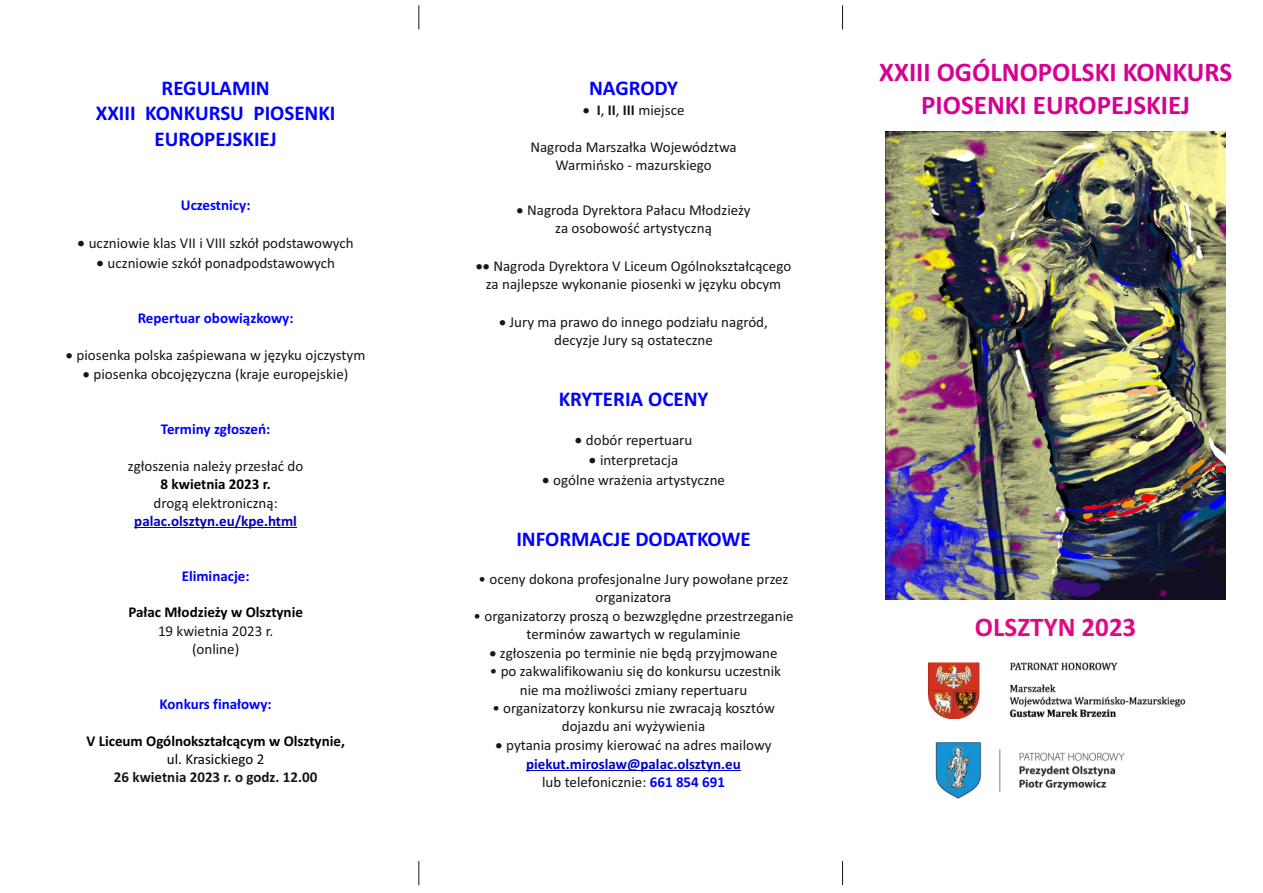
<style>
.page{position:relative;width:1263px;height:893px;background:#fff}
.page>*{position:absolute;margin:0;border:0;box-sizing:border-box;transform-origin:0 0}
.t1{font:700 27px/33px "Calibri";color:#d60093;text-align:center}
.t2{font:700 27px "Calibri";color:#e10886}
.t3{font:700 21px/25.7px "Calibri";color:#00f;text-align:center}
.t4{font:15px/18.3px "Calibri";color:#151616;text-align:center}
.t5{font:700 15px "Calibri";color:#00f}
.t6{font:700 15px "Calibri";color:#000}
.t7{font:700 15px "Calibri";color:#151616}
.t8{font:700 15px "Calibri";color:#0000c4}
.t9{font:15px "Calibri";color:#000}
.s1{font-weight:700}
.s2{font-weight:700;color:#0000c4}
.s3{font-weight:700;color:#00f}
</style>
<div class="page">
<svg style="left:842px;top:5px;width:1px;height:24px"></svg>
<img style="left:885px;top:131px;width:341px;height:469px">
<img style="left:935px;top:742px;width:190px;height:57px">
<hr style="left:526px;top:770px;width:215px;height:1px;background:#0000c4">
<hr style="left:134px;top:527px;width:163px;height:1px;background:#0000c4">
<svg style="left:842px;top:861px;width:1px;height:24px"></svg>
<svg style="left:419px;top:5px;width:1px;height:24px"></svg>
<svg style="left:419px;top:861px;width:1px;height:24px"></svg>
<img style="left:929px;top:662px;width:257px;height:57px">
<h2 class="t3" style="left:96px;top:77px;width:241px">REGULAMIN<br>XXIII KONKURSU PIOSENKI<br>EUROPEJSKIEJ</h2>
<p class="t5" style="left:181px;top:199px;width:71px">Uczestnicy:</p>
<p class="t4" style="left:78px;top:235px;width:278px">• uczniowie klas VII i VIII szkół podstawowych</p>
<p class="t4" style="left:96px;top:255px;width:240px">• uczniowie szkół ponadpodstawowych</p>
<p class="t5" style="left:138px;top:312px;width:157px">Repertuar obowiązkowy:</p>
<p class="t4" style="left:66px;top:347px;width:301px">• piosenka polska zaśpiewana w języku ojczystym</p>
<p class="t4" style="left:83px;top:366px;width:267px">• piosenka obcojęzyczna (kraje europejskie)</p>
<p class="t5" style="left:161px;top:423px;width:111px">Terminy zgłoszeń:</p>
<p class="t4" style="left:128px;top:458px;width:177px">zgłoszenia należy przesłać do</p>
<p class="t6" style="left:161px;top:478px;width:112px">8 kwietnia 2023 r.</p>
<p class="t4" style="left:154px;top:495px;width:126px">drogą elektroniczną:</p>
<p class="t8" style="left:134px;top:515px;width:164px">palac.olsztyn.eu/kpe.html</p>
<p class="t5" style="left:182px;top:569px;width:69px">Eliminacje:</p>
<p class="t6" style="left:128px;top:606px;width:176px">Pałac Młodzieży w Olsztynie</p>
<p class="t4" style="left:158px;top:623px;width:117px">19 kwietnia 2023 r.</p>
<p class="t4" style="left:192px;top:641px;width:49px">(online)</p>
<p class="t5" style="left:160px;top:698px;width:114px">Konkurs finałowy:</p>
<p class="t6" style="left:86px;top:734px;width:260px">V Liceum Ogólnokształcącym w Olsztynie,</p>
<p class="t9" style="left:167px;top:753px;width:99px">ul. Krasickiego 2</p>
<p class="t7" style="left:114px;top:771px;width:205px">26 kwietnia 2023 r. o godz. 12.00</p>
<h2 class="t3" style="left:589px;top:77px;width:91px">NAGRODY</h2>
<p class="t4" style="left:583px;top:103px;width:103px">• <span class="s1">I</span>, <span class="s1">II</span>, <span class="s1">III</span> miejsce</p>
<p class="t4" style="left:530px;top:139px;width:208px">Nagroda Marszałka Województwa</p>
<p class="t4" style="left:555px;top:157px;width:158px">Warmińsko - mazurskiego</p>
<p class="t4" style="left:516px;top:202px;width:236px">• Nagroda Dyrektora Pałacu Młodzieży</p>
<p class="t4" style="left:555px;top:221px;width:158px">za osobowość artystyczną</p>
<p class="t4" style="left:476px;top:258px;width:317px">•• Nagroda Dyrektora V Liceum Ogólnokształcącego za najlepsze wykonanie piosenki w języku obcym</p>
<p class="t4" style="left:499px;top:314px;width:270px">• Jury ma prawo do innego podziału nagród,</p>
<p class="t4" style="left:554px;top:332px;width:160px">decyzje Jury są ostateczne</p>
<h2 class="t3" style="left:559px;top:387px;width:151px">KRYTERIA OCENY</h2>
<p class="t4" style="left:575px;top:432px;width:119px">• dobór repertuaru</p>
<p class="t4" style="left:589px;top:452px;width:91px">• interpretacja</p>
<p class="t4" style="left:542px;top:472px;width:184px">• ogólne wrażenia artystyczne</p>
<h2 class="t3" style="left:516px;top:528px;width:236px">INFORMACJE DODATKOWE</h2>
<p class="t4" style="left:479px;top:571px;width:311px">• oceny dokona profesjonalne Jury powołane przez organizatora</p>
<p class="t4" style="left:474px;top:608px;width:321px">• organizatorzy proszą o bezwzględne przestrzeganie terminów zawartych w regulaminie</p>
<p class="t4" style="left:490px;top:645px;width:289px">• zgłoszenia po terminie nie będą przyjmowane</p>
<p class="t4" style="left:490px;top:663px;width:293px">• po zakwalifikowaniu się do konkursu uczestnik nie ma możliwości zmiany repertuaru</p>
<p class="t4" style="left:492px;top:700px;width:284px">• organizatorzy konkursu nie zwracają kosztów dojazdu ani wyżywienia</p>
<p class="t4" style="left:495px;top:737px;width:278px">• pytania prosimy kierować na adres mailowy <span class="s2">piekut.miroslaw@palac.olsztyn.eu</span></p>
<p class="t4" style="left:542px;top:774px;width:184px">lub telefonicznie: <span class="s3">661 854 691</span></p>
<h1 class="t1" style="left:879px;top:58px;width:354px">XXIII OGÓLNOPOLSKI KONKURS<br>PIOSENKI EUROPEJSKIEJ</h1>
<h1 class="t2" style="left:975px;top:615px;width:163px">OLSZTYN 2023</h1>
</div>
